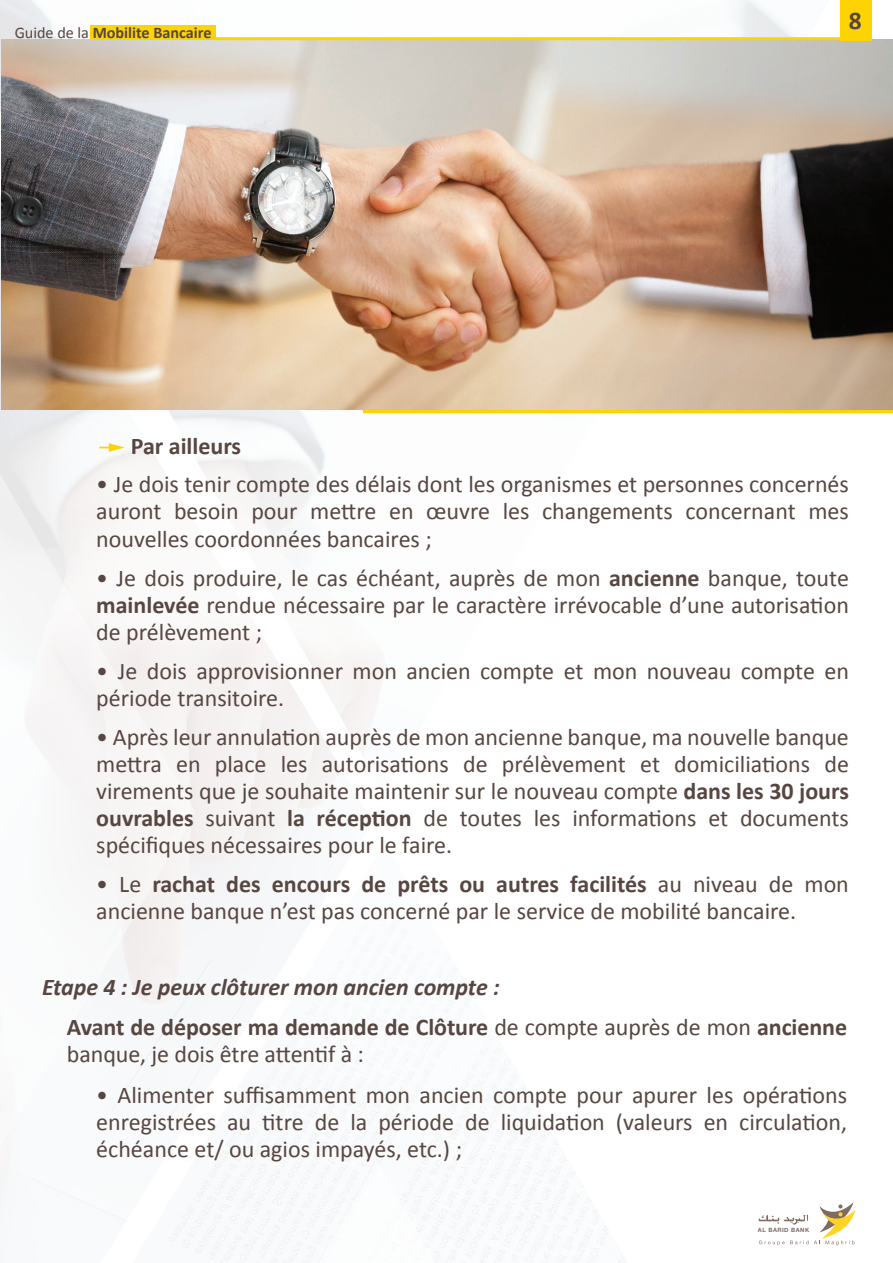
<style>
.page{position:relative;width:893px;height:1263px;background:#fff}
.page>*{position:absolute;margin:0;border:0;box-sizing:border-box;transform-origin:0 0}
.t1{font:700 25.5px "Calibri";color:#574641}
.t2{font:24px/27px "Calibri";color:#574641;text-align:justify}
.t3{font:700 24px/40.5px "Calibri";letter-spacing:-.005em;color:#574641}
.t4{font:700 16.2px "Calibri";color:#574641}
.t5{font:700 5.85px "Helvetica Neue";letter-spacing:.08em;color:#806a63}
.s1{font-weight:400}
.s2{font-weight:700}
.s3{font-style:italic}
</style>
<div class="page">
<img style="left:0;top:0;width:830px;height:702px">
<img style="left:0;top:195px;width:372px;height:648px">
<svg style="left:169px;top:843px;width:455px;height:420px"></svg>
<svg style="left:0;top:471px;width:195px;height:679px"></svg>
<svg style="left:204px;top:1162px;width:346px;height:101px"></svg>
<svg style="left:163px;top:0;width:530px;height:37px"></svg>
<svg style="left:363px;top:409px;width:530px;height:4px;background:#f3cd2b"></svg>
<img style="left:1px;top:39px;width:892px;height:370px">
<svg style="left:759px;top:1202px;width:97px;height:43px"></svg>
<div style="left:90px;top:26px;width:125px;height:14px;background:#fed304"></div>
<hr style="left:214px;top:37px;width:635px;height:3px;background:#fed304">
<div style="left:840px;top:0;width:31px;height:40px;background:#fed304"></div>
<svg style="left:99px;top:443px;width:26px;height:9px"></svg>
<p class="t4" style="left:15px;top:22px;width:198px"><span class="s1">Guide de la</span> Mobilite Bancaire</p>
<p class="t3" style="left:131px;top:426px;width:112px">Par ailleurs</p>
<p class="t1" style="left:849px;top:4px;width:14px">8</p>
<p class="t2" style="left:96px;top:471px;width:754px">• Je dois tenir compte des délais dont les organismes et personnes concernés auront besoin pour mettre en œuvre les changements concernant mes nouvelles coordonnées bancaires ;</p>
<p class="t2" style="left:96px;top:564px;width:754px">• Je dois produire, le cas échéant, auprès de mon <span class="s2">ancienne</span> banque, toute <span class="s2">mainlevée</span> rendue nécessaire par le caractère irrévocable d’une autorisation de prélèvement ;</p>
<p class="t2" style="left:96px;top:657px;width:754px">• Je dois approvisionner mon ancien compte et mon nouveau compte en période transitoire.</p>
<p class="t2" style="left:96px;top:723px;width:754px">• Après leur annulation auprès de mon ancienne banque, ma nouvelle banque mettra en place les autorisations de prélèvement et domiciliations de virements que je souhaite maintenir sur le nouveau compte <span class="s2">dans les 30 jours ouvrables</span> suivant <span class="s2">la réception</span> de toutes les informations et documents spécifiques nécessaires pour le faire.</p>
<p class="t2" style="left:96px;top:870px;width:754px">• Le <span class="s2">rachat des encours de prêts ou autres facilités</span> au niveau de mon ancienne banque n’est pas concerné par le service de mobilité bancaire.</p>
<p class="t3" style="left:67px;top:966px;width:782px;text-indent:-25px"><span class="s3">Etape 4 : Je peux clôturer mon ancien compte :<br></span>Avant de déposer ma demande de Clôture <span class="s1">de compte auprès de mon</span> ancienne</p>
<p class="t2" style="left:67px;top:1041px;width:299px">banque, je dois être attentif à :</p>
<p class="t2" style="left:96px;top:1082px;width:752px">• Alimenter suffisamment mon ancien compte pour apurer les opérations enregistrées au titre de la période de liquidation (valeurs en circulation, échéance et/ ou agios impayés, etc.) ;</p>
<p class="t5" style="left:758px;top:1225px;width:53px">AL BARID BANK</p>
</div>
